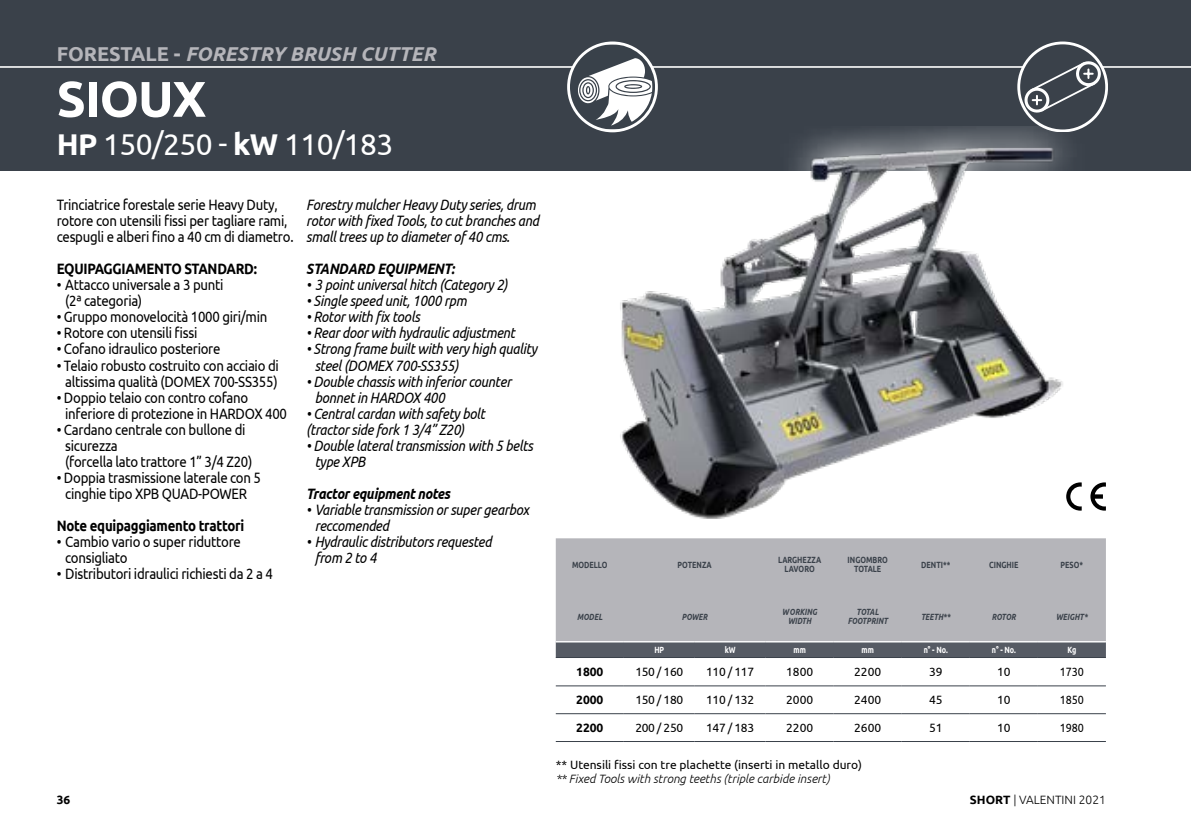
<style>
.page{position:relative;width:1191px;height:840px;background:#fff}
.page>*{position:absolute;margin:0;border:0;box-sizing:border-box;transform-origin:0 0}
.t1{font:700 50px "Ubuntu";letter-spacing:-.02em;color:#fff}
.t2{font:30px "Ubuntu";letter-spacing:-.02em;color:#fff}
.t3{font:italic 700 20px "Ubuntu";color:#b5b5ba}
.t4{font:15px/16px "Ubuntu";letter-spacing:-.02em;color:#000;scale:.88 1}
.t5{font:italic 15px/16px "Ubuntu";letter-spacing:-.02em;color:#000;scale:.88 1}
.t6{font:700 15px "Ubuntu";letter-spacing:-.02em;color:#000;scale:.88 1}
.t7{font:italic 700 15px "Ubuntu";letter-spacing:-.02em;color:#000;scale:.88 1}
.t8{font:12px "Ubuntu";color:#000}
.t9{font:italic 300 12px "Ubuntu";color:#000}
.t10{font:300 12px "Ubuntu";color:#000}
.t11{font:700 12px "Ubuntu";color:#000}
.t12{font:12px "Ubuntu";color:#000;scale:.9 1}
.t13{font:700 9px/9px "Ubuntu";color:#3a414a;text-align:center;scale:.8 1}
.t14{font:italic 700 9px/9px "Ubuntu";color:#3a414a;text-align:center;scale:.8 1}
.t15{font:700 9px "Ubuntu";color:#fff;scale:.8 1}
.s1{font-style:normal}
.s2{font-weight:700}
</style>
<div class="page">
<div style="left:0;top:0;width:1191px;height:170px;background:#3a414a"></div>
<hr style="left:0;top:66px;width:1191px;height:2px;background:#fff">
<svg style="left:567px;top:41px;width:91px;height:91px"></svg>
<svg style="left:570px;top:44px;width:85px;height:82px"></svg>
<img style="left:536px;top:126px;width:594px;height:393px">
<div style="left:556px;top:538px;width:550px;height:103px;background:#b5b5ba"></div>
<svg style="left:556px;top:642px;width:550px;height:14px;background:#5c6069"></svg>
<hr style="left:556px;top:656px;width:68px;height:1px;background:#3a414a">
<hr style="left:624px;top:656px;width:70px;height:1px;background:#3a414a">
<hr style="left:694px;top:656px;width:71px;height:1px;background:#3a414a">
<hr style="left:765px;top:656px;width:68px;height:1px;background:#3a414a">
<hr style="left:833px;top:656px;width:68px;height:1px;background:#3a414a">
<hr style="left:901px;top:656px;width:68px;height:1px;background:#3a414a">
<hr style="left:969px;top:656px;width:68px;height:1px;background:#3a414a">
<hr style="left:1037px;top:656px;width:69px;height:1px;background:#3a414a">
<hr style="left:556px;top:685px;width:68px;height:1px;background:#3a414a">
<hr style="left:624px;top:685px;width:70px;height:1px;background:#3a414a">
<hr style="left:694px;top:685px;width:71px;height:1px;background:#3a414a">
<hr style="left:765px;top:685px;width:68px;height:1px;background:#3a414a">
<hr style="left:833px;top:685px;width:68px;height:1px;background:#3a414a">
<hr style="left:901px;top:685px;width:68px;height:1px;background:#3a414a">
<hr style="left:969px;top:685px;width:68px;height:1px;background:#3a414a">
<hr style="left:1037px;top:685px;width:69px;height:1px;background:#3a414a">
<hr style="left:556px;top:713px;width:68px;height:1px;background:#3a414a">
<hr style="left:624px;top:713px;width:70px;height:1px;background:#3a414a">
<hr style="left:694px;top:713px;width:71px;height:1px;background:#3a414a">
<hr style="left:765px;top:713px;width:68px;height:1px;background:#3a414a">
<hr style="left:833px;top:713px;width:68px;height:1px;background:#3a414a">
<hr style="left:901px;top:713px;width:68px;height:1px;background:#3a414a">
<hr style="left:969px;top:713px;width:68px;height:1px;background:#3a414a">
<hr style="left:1037px;top:713px;width:69px;height:1px;background:#3a414a">
<hr style="left:556px;top:740px;width:68px;height:1px;background:#3a414a">
<hr style="left:624px;top:740px;width:70px;height:1px;background:#3a414a">
<hr style="left:694px;top:740px;width:71px;height:1px;background:#3a414a">
<hr style="left:765px;top:740px;width:68px;height:1px;background:#3a414a">
<hr style="left:833px;top:740px;width:68px;height:1px;background:#3a414a">
<hr style="left:901px;top:740px;width:68px;height:1px;background:#3a414a">
<hr style="left:969px;top:740px;width:68px;height:1px;background:#3a414a">
<hr style="left:1037px;top:740px;width:69px;height:1px;background:#3a414a">
<svg style="left:1066px;top:482px;width:15px;height:28px"></svg>
<svg style="left:1090px;top:482px;width:16px;height:28px"></svg>
<svg style="left:1017px;top:41px;width:90px;height:91px"></svg>
<div style="left:1020px;top:44px;width:85px;height:85px;background:#3a414a;border-radius:50%"></div>
<svg style="left:1023px;top:60px;width:79px;height:53px"></svg>
<h3 class="t3" style="left:57px;top:42px;width:380px"><span class="s1">FORESTALE -</span> FORESTRY BRUSH CUTTER</h3>
<h1 class="t1" style="left:57px;top:69px;width:151px">SIOUX</h1>
<h2 class="t2" style="left:57px;top:126px;width:338px"><span class="s2">HP</span> 150/250 - <span class="s2">kW</span> 110/183</h2>
<p class="t4" style="left:57px;top:196px;width:271px">Trinciatrice forestale serie Heavy Duty, rotore con utensili fissi per tagliare rami, cespugli e alberi fino a 40 cm di diametro.</p>
<p class="t6" style="left:57px;top:260px;width:229px">EQUIPAGGIAMENTO STANDARD:</p>
<p class="t4" style="left:65px;top:276px;width:181px;text-indent:-9px">• Attacco universale a 3 punti (2ª categoria)</p>
<p class="t4" style="left:57px;top:308px;width:241px">• Gruppo monovelocità 1000 giri/min</p>
<p class="t4" style="left:57px;top:324px;width:161px">• Rotore con utensili fissi</p>
<p class="t4" style="left:57px;top:340px;width:188px">• Cofano idraulico posteriore</p>
<p class="t4" style="left:57px;top:356px;width:254px;text-align:center">• Telaio robusto costruito con acciaio di altissima qualità (DOMEX 700-SS355)</p>
<p class="t4" style="left:65px;top:388px;width:254px;text-indent:-9px">• Doppio telaio con contro cofano inferiore di protezione in HARDOX 400</p>
<p class="t4" style="left:65px;top:420px;width:214px;text-indent:-9px">• Cardano centrale con bullone di sicurezza<br>(forcella lato trattore 1” 3/4 Z20)</p>
<p class="t4" style="left:57px;top:468px;width:234px;text-align:center">• Doppia trasmissione laterale con 5 cinghie tipo XPB QUAD-POWER</p>
<p class="t6" style="left:57px;top:516px;width:215px">Note equipaggiamento trattori</p>
<p class="t4" style="left:65px;top:532px;width:201px;text-indent:-9px">• Cambio vario o super riduttore consigliato</p>
<p class="t4" style="left:57px;top:564px;width:247px">• Distributori idraulici richiesti da 2 a 4</p>
<p class="t5" style="left:306px;top:196px;width:266px">Forestry mulcher Heavy Duty series, drum rotor with fixed Tools, to cut branches and small trees up to diameter of 40 cms.</p>
<p class="t7" style="left:306px;top:260px;width:170px">STANDARD EQUIPMENT:</p>
<p class="t5" style="left:306px;top:276px;width:230px">• 3 point universal hitch (Category 2)</p>
<p class="t5" style="left:306px;top:292px;width:184px">• Single speed unit, 1000 rpm</p>
<p class="t5" style="left:306px;top:308px;width:131px">• Rotor with fix tools</p>
<p class="t5" style="left:306px;top:324px;width:239px">• Rear door with hydraulic adjustment</p>
<p class="t5" style="left:315px;top:340px;width:254px;text-indent:-9px">• Strong frame built with very high quality steel (DOMEX 700-SS355)</p>
<p class="t5" style="left:315px;top:372px;width:225px;text-indent:-9px">• Double chassis with inferior counter bonnet in HARDOX 400</p>
<p class="t5" style="left:306px;top:404px;width:205px">• Central cardan with safety bolt (tractor side fork 1 3/4” Z20)</p>
<p class="t5" style="left:315px;top:436px;width:249px;text-indent:-9px">• Double lateral transmission with 5 belts type XPB</p>
<p class="t7" style="left:306px;top:484px;width:165px">Tractor equipment notes</p>
<p class="t5" style="left:315px;top:500px;width:245px;text-indent:-9px">• Variable transmission or super gearbox reccomended</p>
<p class="t5" style="left:315px;top:532px;width:202px;text-indent:-9px">• Hydraulic distributors requested from 2 to 4</p>
<p class="t13" style="left:572px;top:559px;width:46px">MODELLO</p>
<p class="t13" style="left:677px;top:559px;width:44px">POTENZA</p>
<p class="t13" style="left:778px;top:555px;width:55px">LARGHEZZA<br>LAVORO</p>
<p class="t13" style="left:847px;top:555px;width:52px">INGOMBRO<br>TOTALE</p>
<p class="t13" style="left:921px;top:559px;width:38px">DENTI**</p>
<p class="t13" style="left:989px;top:559px;width:38px">CINGHIE</p>
<p class="t13" style="left:1060px;top:559px;width:30px">PESO*</p>
<p class="t14" style="left:577px;top:611px;width:33px">MODEL</p>
<p class="t14" style="left:682px;top:611px;width:34px">POWER</p>
<p class="t14" style="left:782px;top:606px;width:45px">WORKING<br>WIDTH</p>
<p class="t14" style="left:847px;top:606px;width:52px">TOTAL<br>FOOTPRINT</p>
<p class="t14" style="left:921px;top:611px;width:38px">TEETH**</p>
<p class="t14" style="left:991px;top:611px;width:32px">ROTOR</p>
<p class="t14" style="left:1056px;top:611px;width:41px">WEIGHT*</p>
<p class="t15" style="left:654px;top:644px;width:14px">HP</p>
<p class="t15" style="left:724px;top:644px;width:15px">kW</p>
<p class="t15" style="left:793px;top:644px;width:17px">mm</p>
<p class="t15" style="left:861px;top:644px;width:17px">mm</p>
<p class="t15" style="left:923px;top:644px;width:32px">n° - No.</p>
<p class="t15" style="left:991px;top:644px;width:32px">n° - No.</p>
<p class="t15" style="left:1067px;top:644px;width:13px">Kg</p>
<p class="t11" style="left:576px;top:664px;width:29px">1800</p>
<p class="t8" style="left:635px;top:664px;width:49px">150 / 160</p>
<p class="t8" style="left:706px;top:664px;width:49px">110 / 117</p>
<p class="t8" style="left:786px;top:664px;width:29px">1800</p>
<p class="t8" style="left:854px;top:664px;width:29px">2200</p>
<p class="t8" style="left:929px;top:664px;width:15px">39</p>
<p class="t8" style="left:997px;top:664px;width:15px">10</p>
<p class="t12" style="left:1059px;top:664px;width:29px">1730</p>
<p class="t11" style="left:576px;top:692px;width:29px">2000</p>
<p class="t8" style="left:635px;top:692px;width:49px">150 / 180</p>
<p class="t8" style="left:706px;top:692px;width:49px">110 / 132</p>
<p class="t8" style="left:786px;top:692px;width:29px">2000</p>
<p class="t8" style="left:854px;top:692px;width:29px">2400</p>
<p class="t8" style="left:929px;top:692px;width:15px">45</p>
<p class="t8" style="left:997px;top:692px;width:15px">10</p>
<p class="t12" style="left:1059px;top:692px;width:29px">1850</p>
<p class="t11" style="left:576px;top:720px;width:29px">2200</p>
<p class="t8" style="left:635px;top:720px;width:49px">200 / 250</p>
<p class="t8" style="left:706px;top:720px;width:49px">147 / 183</p>
<p class="t8" style="left:786px;top:720px;width:29px">2200</p>
<p class="t8" style="left:854px;top:720px;width:29px">2600</p>
<p class="t8" style="left:929px;top:720px;width:15px">51</p>
<p class="t8" style="left:997px;top:720px;width:15px">10</p>
<p class="t12" style="left:1059px;top:720px;width:29px">1980</p>
<p class="t8" style="left:556px;top:756px;width:307px">** Utensili fissi con tre plachette (inserti in metallo duro)</p>
<p class="t9" style="left:556px;top:771px;width:276px">** Fixed Tools with strong teeths (triple carbide insert)</p>
<p class="t11" style="left:57px;top:791px;width:15px">36</p>
<p class="t10" style="left:970px;top:792px;width:137px"><span class="s2">SHORT</span> | VALENTINI 2021</p>
</div>
